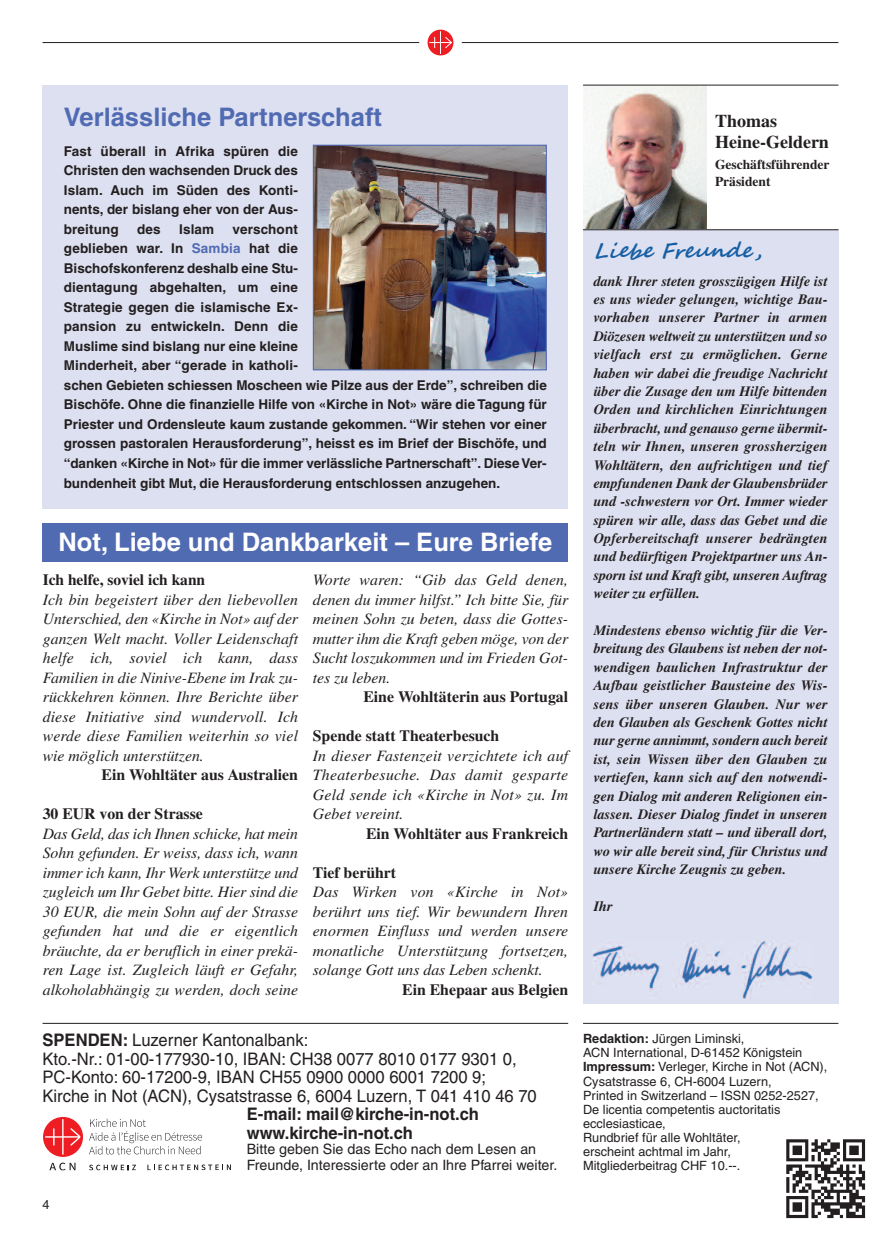
<style>
.page{position:relative;width:881px;height:1234px;background:#fff}
.page>*{position:absolute;margin:0;border:0;box-sizing:border-box;transform-origin:0 0}
.t1{font:700 25.5px "Helvetica";color:#fff}
.t2{font:700 25.5px "Helvetica";color:#516bb3}
.t3{font:italic 700 21px "Segoe Script";color:#165fa4}
.t4{font:700 18px/21px "Times";color:#231f20}
.t5{font:17.25px/18.5px "Helvetica";color:#231f20;scale:.96 1}
.t6{font:700 17.25px/18.5px "Helvetica";color:#231f20;scale:.96 1}
.t7{font:italic 15.75px/19.5px "Times";letter-spacing:.005em;color:#231f20;text-align:justify}
.t8{font:700 15.75px "Times";color:#231f20}
.t9{font:italic 700 14.25px/18.3px "Times";color:#231f20;text-align:justify}
.t10{font:14.25px/15.5px "Helvetica";color:#231f20}
.t11{font:700 13.5px/19.5px "Helvetica";color:#231f20;text-align:justify}
.t12{font:700 13.5px/16.5px "Times";color:#231f20}
.t13{font:12.75px/14.1px "Helvetica";color:#231f20}
.s1{color:#516bb3}
.s2{font-weight:700}
</style>
<div class="page">
<img style="left:583px;top:86px;width:123px;height:143px">
<div style="left:583px;top:230px;width:255px;height:773px;background:#dde0f0"></div>
<hr style="left:583px;top:229px;width:255px;height:1px;background:#231f20">
<hr style="left:583px;top:85px;width:255px;height:1px;background:#231f20">
<hr style="left:43px;top:42px;width:376px;height:1px;background:#231f20">
<svg style="left:427px;top:30px;width:26px;height:25px"></svg>
<svg style="left:428px;top:31px;width:24px;height:23px"></svg>
<hr style="left:461px;top:42px;width:377px;height:1px;background:#231f20">
<div style="left:43px;top:523px;width:525px;height:38px;background:#516bb3"></div>
<div style="left:43px;top:85px;width:525px;height:423px;background:#dde0f0"></div>
<img style="left:315px;top:147px;width:229px;height:221px">
<div style="left:313px;top:145px;width:233px;height:225px;border:1px solid #516bb3"></div>
<img style="left:592px;top:940px;width:220px;height:57px">
<hr style="left:43px;top:1022px;width:525px;height:1px;background:#231f20">
<hr style="left:583px;top:1022px;width:255px;height:1px;background:#231f20">
<svg style="left:43px;top:1116px;width:40px;height:40px"></svg>
<svg style="left:45px;top:1118px;width:35px;height:36px"></svg>
<svg style="left:49px;top:1162px;width:26px;height:8px"></svg>
<svg style="left:89px;top:1118px;width:113px;height:36px"></svg>
<svg style="left:89px;top:1164px;width:47px;height:6px"></svg>
<svg style="left:147px;top:1164px;width:84px;height:5px"></svg>
<svg style="left:786px;top:1139px;width:78px;height:78px"></svg>
<h1 class="t2" style="left:64px;top:108px;width:319px">Verlässliche Partnerschaft</h1>
<p class="t11" style="left:64px;top:142px;width:235px">Fast überall in Afrika spüren die Christen den wachsenden Druck des Islam. Auch im Süden des Konti&shy;nents, der bislang eher von der Aus&shy;breitung</p>
<p class="t11" style="left:64px;top:220px;width:484px;text-align:left;text-indent:169px">verschont<br>geblieben war. In <span class="s1">Sambia</span> hat die<br>Bischofskonferenz deshalb eine Stu-<br>dientagung abgehalten, um eine<br>Strategie gegen die islamische Ex-<br>pansion zu entwickeln. Denn die<br>Muslime sind bislang nur eine kleine<br>Minderheit, aber “gerade in katholi-<br>schen Gebieten schiessen Moscheen wie Pilze aus der Erde”, schreiben die Bischöfe. Ohne die finanzielle Hilfe von «Kirche in Not» wäre die Tagung für Priester und Ordensleute kaum zustande gekommen. “Wir stehen vor einer grossen pastoralen Herausforderung”, heisst es im Brief der Bischöfe, und “danken «Kirche in Not» für die immer verlässliche Partnerschaft”. Diese Ver&shy;bundenheit gibt Mut, die Herausforderung entschlossen anzugehen.</p>
<p class="t11" style="left:137px;top:220px;width:25px">des</p>
<p class="t11" style="left:179px;top:220px;width:37px">Islam</p>
<h1 class="t1" style="left:58px;top:532px;width:495px">Not, Liebe und Dankbarkeit – Eure Briefe</h1>
<p class="t8" style="left:43px;top:574px;width:164px">Ich helfe, soviel ich kann</p>
<p class="t7" style="left:43px;top:591px;width:257px">Ich bin begeistert über den liebevollen Unterschied, den «Kirche in Not» auf der ganzen Welt macht. Voller Leidenschaft helfe ich, soviel ich kann, dass Familien in die Ninive-Ebene im Irak zu&shy;rückkehren können. Ihre Berichte über diese Initiative sind wundervoll. Ich werde diese Familien weiterhin so viel wie möglich unterstützen.</p>
<p class="t8" style="left:102px;top:769px;width:198px">Ein Wohltäter aus Australien</p>
<p class="t8" style="left:43px;top:808px;width:161px">30 EUR von der Strasse</p>
<p class="t7" style="left:43px;top:825px;width:257px">Das Geld, das ich Ihnen schicke, hat mein Sohn gefunden. Er weiss, dass ich, wann immer ich kann, Ihr Werk unterstütze und zugleich um Ihr Gebet bitte. Hier sind die 30 EUR, die mein Sohn auf der Strasse gefunden hat und die er eigentlich bräuchte, da er beruflich in einer prekä&shy;ren Lage ist. Zugleich läuft er Gefahr, alkoholabhängig zu werden, doch seine</p>
<p class="t7" style="left:313px;top:571px;width:257px">Worte waren: “Gib das Geld denen, denen du immer hilfst.” Ich bitte Sie, für meinen Sohn zu beten, dass die Gottes&shy;mutter ihm die Kraft geben möge, von der Sucht loszukommen und im Frieden Got&shy;tes zu leben.</p>
<p class="t8" style="left:363px;top:691px;width:206px">Eine Wohltäterin aus Portugal</p>
<p class="t8" style="left:313px;top:730px;width:188px">Spende statt Theaterbesuch</p>
<p class="t7" style="left:313px;top:747px;width:257px">In dieser Fastenzeit verzichtete ich auf Theaterbesuche. Das damit gesparte Geld sende ich «Kirche in Not» zu. Im Gebet vereint.</p>
<p class="t8" style="left:366px;top:827px;width:203px">Ein Wohltäter aus Frankreich</p>
<p class="t8" style="left:313px;top:866px;width:85px">Tief berührt</p>
<p class="t7" style="left:313px;top:883px;width:257px">Das Wirken von «Kirche in Not» berührt uns tief. Wir bewundern Ihren enormen Einfluss und werden unsere monatliche Unterstützung fortsetzen, solange Gott uns das Leben schenkt.</p>
<p class="t8" style="left:402px;top:983px;width:167px">Ein Ehepaar aus Belgien</p>
<p class="t4" style="left:714px;top:112px;width:115px">Thomas<br>Heine-Geldern</p>
<p class="t12" style="left:714px;top:158px;width:116px">Geschäftsführender<br>Präsident</p>
<h2 class="t3" style="left:593px;top:239px;width:177px">LiebeFreunde,</h2>
<p class="t9" style="left:593px;top:273px;width:235px">dank Ihrer steten grosszügigen Hilfe ist es uns wieder gelungen, wichtige Bau&shy;vorhaben unserer Partner in armen Diözesen weltweit zu unterstützen und so vielfach erst zu ermöglichen. Gerne haben wir dabei die freudige Nachricht über die Zusage den um Hilfe bittenden Orden und kirchlichen Einrichtungen überbracht, und genauso gerne übermit&shy;teln wir Ihnen, unseren grossherzigen Wohltätern, den aufrichtigen und tief empfundenen Dank der Glaubensbrüder und -schwestern vor Ort. Immer wieder spüren wir alle, dass das Gebet und die Opferbereitschaft unserer bedrängten und bedürftigen Projektpartner uns An&shy;sporn ist und Kraft gibt, unseren Auftrag weiter zu erfüllen.</p>
<p class="t9" style="left:593px;top:622px;width:235px">Mindestens ebenso wichtig für die Ver&shy;breitung des Glaubens ist neben der not&shy;wendigen baulichen Infrastruktur der Aufbau geistlicher Bausteine des Wis&shy;sens über unseren Glauben. Nur wer den Glauben als Geschenk Gottes nicht nur gerne annimmt, sondern auch bereit ist, sein Wissen über den Glauben zu vertiefen, kann sich auf den notwendi&shy;gen Dialog mit anderen Religionen ein&shy;lassen. Dieser Dialog findet in unseren Partnerländern statt – und überall dort, wo wir alle bereit sind, für Christus und unsere Kirche Zeugnis zu geben.</p>
<p class="t9" style="left:593px;top:897px;width:21px">Ihr</p>
<p class="t5" style="left:43px;top:1032px;width:516px"><span class="s2">SPENDEN:</span> Luzerner Kantonalbank:<br>Kto.-Nr.: 01-00-177930-10, IBAN: CH38 0077 8010 0177 9301 0, PC-Konto: 60-17200-9, IBAN CH55 0900 0000 6001 7200 9; Kirche in Not (ACN), Cysatstrasse 6, 6004 Luzern, T 041 410 46 70</p>
<p class="t6" style="left:247px;top:1106px;width:243px">E-mail: mail@kirche-in-not.ch www.kirche-in-not.ch</p>
<p class="t10" style="left:247px;top:1142px;width:312px">Bitte geben Sie das Echo nach dem Lesen an<br>Freunde, Interessierte oder an Ihre Pfarrei weiter.</p>
<p class="t13" style="left:43px;top:1198px;width:9px">4</p>
<p class="t13" style="left:583px;top:1032px;width:246px"><span class="s2">Redaktion:</span> Jürgen Liminski,<br>ACN International, D-61452 Königstein <span class="s2">Impressum:</span> Verleger, Kirche in Not (ACN), Cysatstrasse 6, CH-6004 Luzern,<br>Printed in Switzerland – ISSN 0252-2527, De licentia competentis auctoritatis ecclesiasticae,<br>Rundbrief für alle Wohltäter,<br>erscheint achtmal im Jahr, Mitgliederbeitrag CHF 10.--.</p>
</div>
